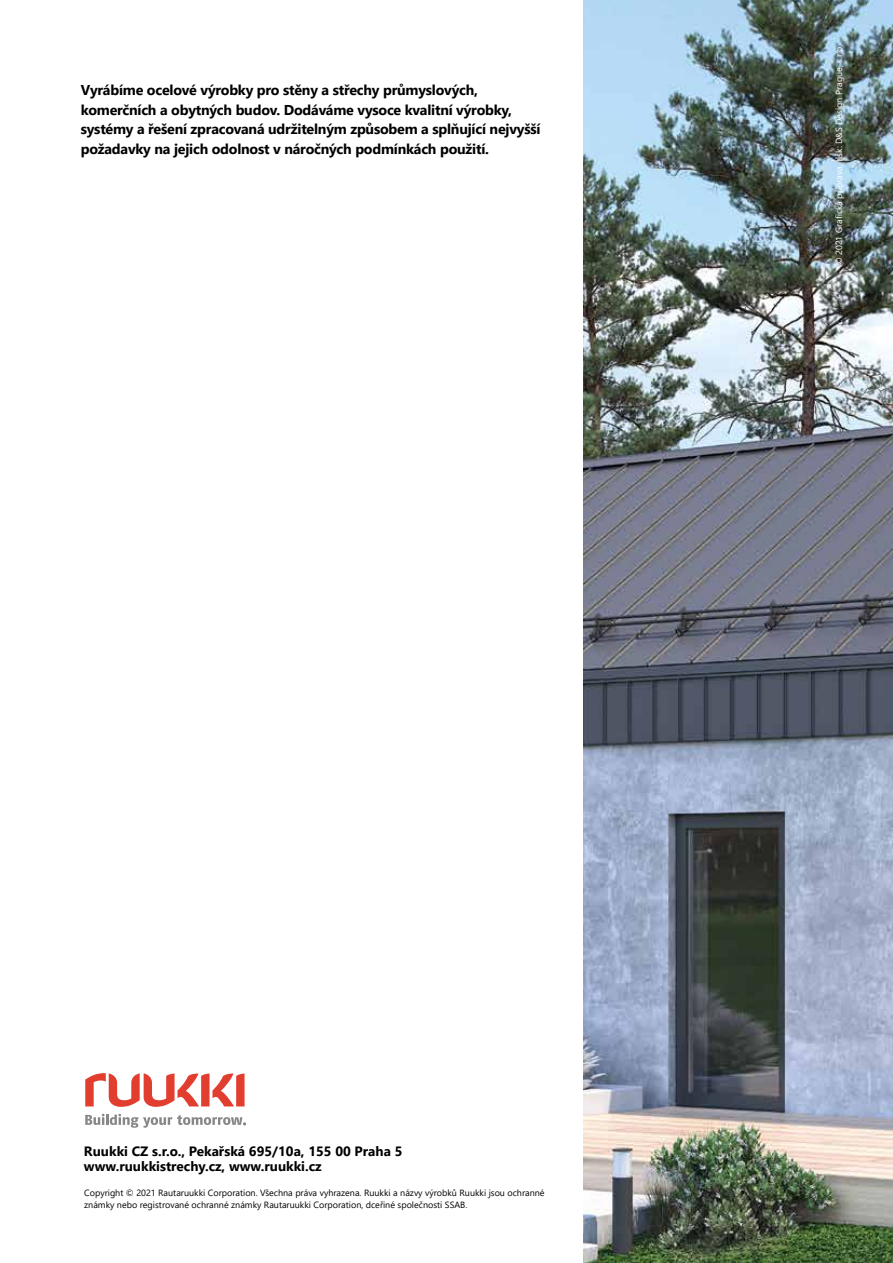
<style>
.page{position:relative;width:893px;height:1263px;background:#fff}
.page>*{position:absolute;margin:0;border:0;box-sizing:border-box;transform-origin:0 0}
.t1{font:700 14.25px/19.5px "Segoe UI";letter-spacing:-.015em;color:#000}
.t2{font:700 13.5px/15px "Segoe UI";color:#000}
.t3{font:9px/12px "Segoe UI";color:#000}
.t4{font:9px "Segoe UI";color:#fff}
.s1{font-family:"Myriad Pro"}
</style>
<div class="page">
<img style="left:584px;top:0;width:309px;height:1263px">
<svg style="left:85px;top:1073px;width:160px;height:34px"></svg>
<svg style="left:85px;top:1114px;width:161px;height:14px"></svg>
<p class="t1" style="left:81px;top:79px;width:461px">Vyrábíme ocelové výrobky pro stěny a střechy průmyslových, komerčních a obytných budov. Dodáváme vysoce kvalitní výrobky, systémy a řešení zpracovaná udržitelným způsobem a splňující nejvyšší požadavky na jejich odolnost v náročných podmínkách použití.</p>
<p class="t4" style="left:830px;top:265px;width:222px;rotate:-90deg">© 2021 Grafická příprava, tisk: D<span class="s1">&amp;</span>S Design Prague, s.r.o.</p>
<p class="t2" style="left:84px;top:1142px;width:320px">Ruukki CZ s.r.o., Pekařská 695/10a, 155 00 Praha 5 www.ruukkistrechy.cz, www.ruukki.cz</p>
<p class="t3" style="left:84px;top:1186px;width:462px">Copyright © 2021 Rautaruukki Corporation. Všechna práva vyhrazena. Ruukki a názvy výrobků Ruukki jsou ochranné známky nebo registrované ochranné známky Rautaruukki Corporation, dceřiné společnosti SSAB.</p>
</div>
